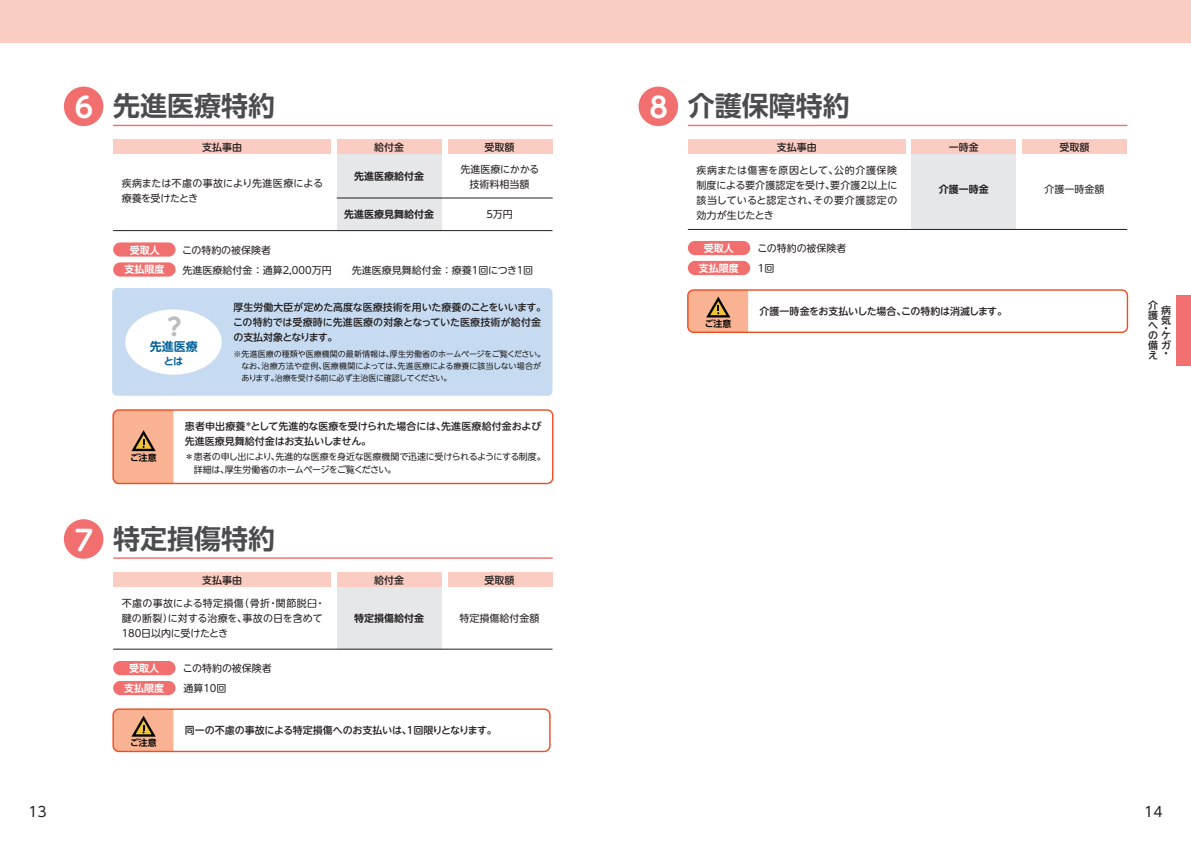
<style>
.page{position:relative;width:1191px;height:842px;background:#fff}
.page>*{position:absolute;margin:0;border:0;box-sizing:border-box;transform-origin:0 0}
.t1{font:700 27px "UD Shin Go Pro De";color:#4b4c4d}
.t2{font:700 24px "UD Shin M Go Pro";color:#bcbdc0}
.t3{font:14px "UD Shin Go Pro";color:#231f20}
.t4{font:700 12px "UD Shin M Go Pro De";color:#01609b}
.t5{font:10px/15px "UD Shin M Go Pro";color:#231f20}
.t6{font:500 10px/10px "UD Shin M Go Pro";letter-spacing:-.005em;color:#231f20}
.t7{font:700 10px "UD Shin M Go Pro De";color:#231f20}
.t8{font:700 10px "UD Shin M Go Pro De";color:#fff}
.t9{font:700 10px "UD Shin M Go Pro De";color:#01609b}
.t10{font:9px/13.5px "UD Shin M Go Pro";letter-spacing:-.03em;color:#231f20}
.t11{font:700 8.9px "UD Shin Go Pro De";color:#030303}
.t12{font:8px/12px "UD Shin M Go Pro";letter-spacing:-.005em;color:#231f20}
.s1{font-family:"UD Shin M Go Pro De";font-size:27.9px;color:#fff}
</style>
<div class="page">
<div style="left:0;top:0;width:1191px;height:43px;background:#fbccc1"></div>
<div style="left:1176px;top:295px;width:15px;height:71px;background:#f26f6f"></div>
<div style="left:64px;top:519px;width:39px;height:40px;background:#f26f6f;border-radius:50%"></div>
<hr style="left:113px;top:557px;width:440px;height:2px;background:#f26f6f">
<div style="left:337px;top:587px;width:105px;height:62px;background:#e6e7e9"></div>
<div style="left:113px;top:573px;width:218px;height:14px;background:#fbccc1"></div>
<div style="left:337px;top:573px;width:105px;height:14px;background:#fbccc1"></div>
<div style="left:447px;top:573px;width:105px;height:14px;background:#fbccc1"></div>
<hr style="left:113px;top:649px;width:439px;height:1px;background:#231f20">
<div style="left:112px;top:708px;width:438px;height:44px;border:1px solid #f04d22;border-radius:6px"></div>
<svg style="left:113px;top:709px;width:60px;height:42px;background:#e8a481"></svg>
<div style="left:113px;top:681px;width:62px;height:14px;background:#f26f6f;border-radius:7px"></div>
<div style="left:113px;top:661px;width:62px;height:14px;background:#f26f6f;border-radius:7px"></div>
<div style="left:638px;top:87px;width:40px;height:39px;background:#f26f6f;border-radius:50%"></div>
<hr style="left:688px;top:125px;width:439px;height:1px;background:#f26f6f">
<div style="left:911px;top:154px;width:105px;height:75px;background:#e6e7e9"></div>
<div style="left:688px;top:140px;width:217px;height:14px;background:#fbccc1"></div>
<div style="left:911px;top:140px;width:105px;height:14px;background:#fbccc1"></div>
<div style="left:1022px;top:140px;width:105px;height:14px;background:#fbccc1"></div>
<hr style="left:688px;top:229px;width:439px;height:1px;background:#231f20">
<div style="left:687px;top:289px;width:441px;height:44px;border:1px solid #f04d22;border-radius:6px"></div>
<svg style="left:688px;top:290px;width:60px;height:42px;background:#e8a481"></svg>
<div style="left:688px;top:261px;width:62px;height:14px;background:#f26f6f;border-radius:7px"></div>
<div style="left:688px;top:241px;width:62px;height:14px;background:#f26f6f;border-radius:7px"></div>
<div style="left:64px;top:87px;width:39px;height:39px;background:#f26f6f;border-radius:50%"></div>
<hr style="left:113px;top:125px;width:440px;height:1px;background:#f26f6f">
<div style="left:337px;top:154px;width:105px;height:77px;background:#e6e7e9"></div>
<div style="left:113px;top:140px;width:218px;height:14px;background:#fbccc1"></div>
<div style="left:337px;top:140px;width:105px;height:14px;background:#fbccc1"></div>
<div style="left:447px;top:140px;width:105px;height:14px;background:#fbccc1"></div>
<hr style="left:113px;top:230px;width:439px;height:1px;background:#231f20">
<hr style="left:337px;top:198px;width:216px;height:1px;background:#231f20">
<div style="left:113px;top:262px;width:62px;height:15px;background:#f26f6f;border-radius:7px"></div>
<div style="left:113px;top:242px;width:62px;height:15px;background:#f26f6f;border-radius:7px"></div>
<div style="left:112px;top:409px;width:441px;height:75px;border:1px solid #f04d22;border-radius:6px"></div>
<svg style="left:113px;top:410px;width:60px;height:73px;background:#efaa87"></svg>
<div style="left:112px;top:288px;width:440px;height:108px;background:#c6dbf1;border-radius:5px"></div>
<div style="left:125px;top:309px;width:97px;height:66px;background:#fff;border-radius:50%"></div>
<h1 class="t1" style="left:75px;top:84px;width:202px"><span class="s1">6</span> 先進医療特約</h1>
<p class="t6" style="left:202px;top:141px;width:41px">支払事由</p>
<p class="t6" style="left:374px;top:141px;width:31px">給付金</p>
<p class="t6" style="left:484px;top:141px;width:32px">受取額</p>
<p class="t5" style="left:122px;top:175px;width:203px">疾病または不慮の事故により先進医療による療養を受けたとき</p>
<p class="t8" style="left:130px;top:242px;width:31px">受取人</p>
<p class="t5" style="left:182px;top:242px;width:91px">この特約の被保険者</p>
<p class="t7" style="left:354px;top:168px;width:71px">先進医療給付金</p>
<p class="t7" style="left:344px;top:206px;width:91px">先進医療見舞給付金</p>
<p class="t5" style="left:460px;top:161px;width:80px;text-align:center">先進医療にかかる技術料相当額</p>
<p class="t5" style="left:486px;top:207px;width:28px">5万円</p>
<p class="t8" style="left:124px;top:262px;width:41px">支払限度</p>
<p class="t5" style="left:183px;top:262px;width:352px">先進医療給付金：通算2,000万円　　先進医療見舞給付金：療養1回につき1回</p>
<h2 class="t2" style="left:162px;top:308px;width:25px">？</h2>
<p class="t4" style="left:150px;top:337px;width:49px">先進医療</p>
<p class="t9" style="left:164px;top:353px;width:21px">とは</p>
<p class="t6" style="left:233px;top:299px;width:315px;line-height:15px">厚生労働大臣が定めた高度な医療技術を用いた療養のことをいいます。この特約では受療時に先進医療の対象となっていた医療技術が給付金の支払対象となります。</p>
<p class="t12" style="left:241px;top:348px;width:305px;text-indent:-8px">※先進医療の種類や医療機関の最新情報は、厚生労働省のホームページをご覧ください。なお、治療方法や症例、医療機関によっては、先進医療による療養に該当しない場合があります。治療を受ける前に必ず主治医に確認してください。</p>
<p class="t11" style="left:130px;top:450px;width:28px">ご注意</p>
<p class="t6" style="left:185px;top:419px;width:358px;line-height:15px">患者申出療養<sup>＊</sup>として先進的な医療を受けられた場合には、先進医療給付金および先進医療見舞給付金はお支払いしません。</p>
<p class="t10" style="left:194px;top:449px;width:353px;text-indent:-9px">＊患者の申し出により、先進的な医療を身近な医療機関で迅速に受けられるようにする制度。詳細は、厚生労働省のホームページをご覧ください。</p>
<h1 class="t1" style="left:75px;top:517px;width:202px"><span class="s1">7</span> 特定損傷特約</h1>
<p class="t6" style="left:202px;top:574px;width:41px">支払事由</p>
<p class="t6" style="left:374px;top:574px;width:31px">給付金</p>
<p class="t6" style="left:484px;top:574px;width:32px">受取額</p>
<p class="t5" style="left:122px;top:595px;width:205px">不慮の事故による特定損傷（骨折・関節脱臼・腱の断裂）に対する治療を、事故の日を含めて<br>180日以内に受けたとき</p>
<p class="t8" style="left:129px;top:660px;width:31px">受取人</p>
<p class="t5" style="left:183px;top:660px;width:91px">この特約の被保険者</p>
<p class="t8" style="left:124px;top:680px;width:41px">支払限度</p>
<p class="t5" style="left:183px;top:680px;width:45px">通算10回</p>
<p class="t7" style="left:354px;top:610px;width:71px">特定損傷給付金</p>
<p class="t5" style="left:459px;top:610px;width:81px">特定損傷給付金額</p>
<p class="t11" style="left:130px;top:736px;width:28px">ご注意</p>
<p class="t6" style="left:185px;top:725px;width:313px">同一の不慮の事故による特定損傷へのお支払いは、１回限りとなります。</p>
<h1 class="t1" style="left:649px;top:84px;width:202px"><span class="s1">8</span> 介護保障特約</h1>
<p class="t6" style="left:776px;top:141px;width:41px">支払事由</p>
<p class="t6" style="left:948px;top:141px;width:31px">一時金</p>
<p class="t6" style="left:1059px;top:141px;width:31px">受取額</p>
<p class="t5" style="left:696px;top:162px;width:203px;text-align:justify">疾病または傷害を原因として、公的介護保険制度による要介護認定を受け、要介護2以上に該当していると認定され、その要介護認定の効力が生じたとき</p>
<p class="t8" style="left:704px;top:240px;width:31px">受取人</p>
<p class="t5" style="left:757px;top:240px;width:91px">この特約の被保険者</p>
<p class="t8" style="left:699px;top:260px;width:41px">支払限度</p>
<p class="t5" style="left:756px;top:260px;width:20px">１回</p>
<p class="t7" style="left:938px;top:181px;width:51px">介護一時金</p>
<p class="t11" style="left:704px;top:316px;width:28px">ご注意</p>
<p class="t6" style="left:759px;top:306px;width:249px">介護一時金をお支払いした場合、この特約は消滅します。</p>
<p class="t5" style="left:1044px;top:181px;width:61px">介護一時金額</p>
<p class="t6" style="left:1148px;top:300px;width:24px">介<br>護<br>へ<br>のケ備ガえ</p>
<p class="t6" style="left:1161px;top:305px;width:11px">病気</p>
<p class="t6" style="left:1161px;top:322px;width:8px">・</p>
<p class="t6" style="left:1161px;top:347px;width:8px">・</p>
<h3 class="t3" style="left:28px;top:800px;width:20px">13</h3>
<h3 class="t3" style="left:1144px;top:800px;width:20px">14</h3>
</div>
